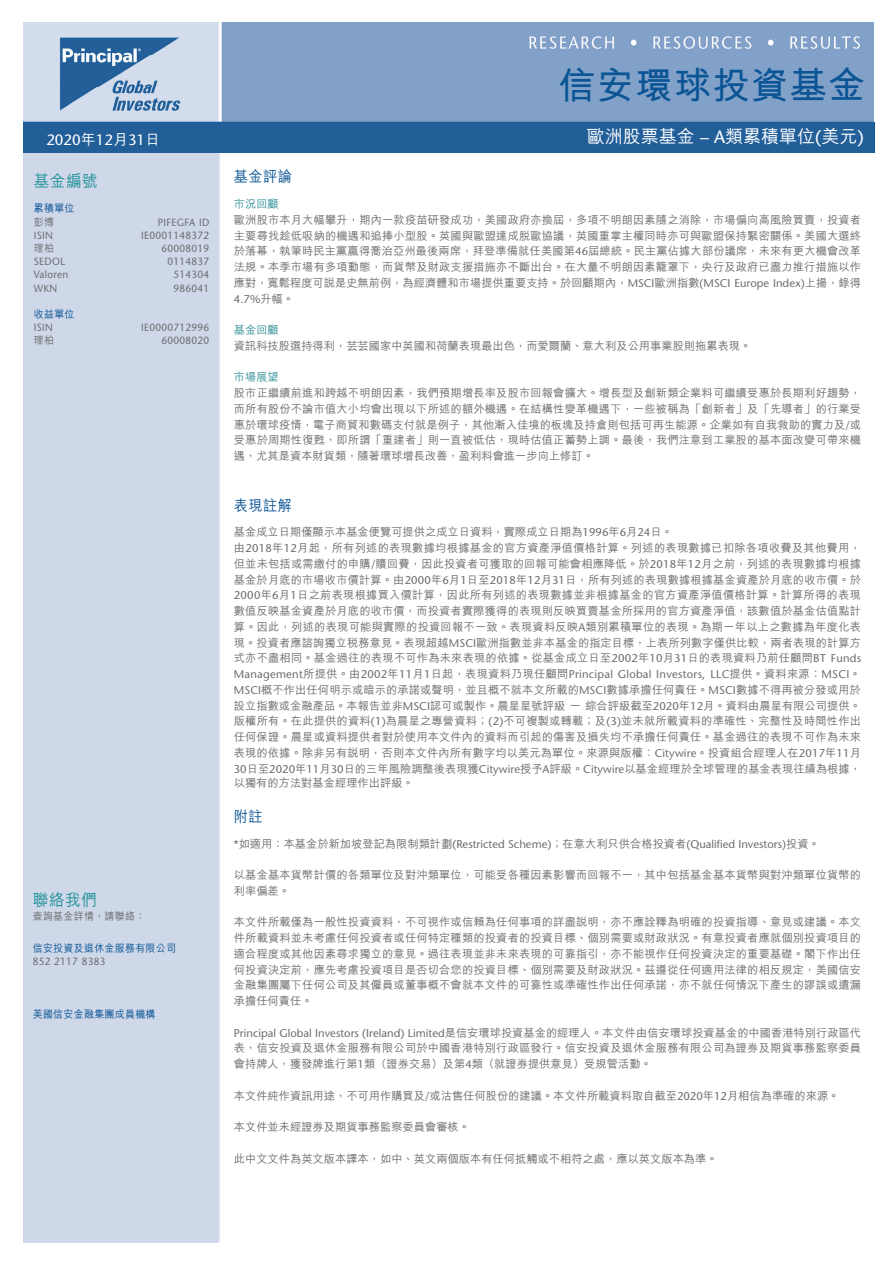
<style>
.page{position:relative;width:893px;height:1263px;background:#fff}
.page>*{position:absolute;margin:0;border:0;box-sizing:border-box;transform-origin:0 0}
.t1{font:700 37.5px "M Hei HK";letter-spacing:.03em;color:#0b5595}
.t2{font:500 18px "M Hei HK";color:#fff}
.t3{font:500 16.5px "M Hei HK";letter-spacing:.03em;color:#25949c;scale:.95 1}
.t4{font:15px "Stone Sans";color:#fff}
.t5{font:500 15px "M Hei HK";letter-spacing:.03em;color:#0b5595;scale:.95 1}
.t6{font:500 11.25px/15.8px "M Hei HK";letter-spacing:.015em;color:#6c6e70;text-align:justify}
.t7{font:11.25px "Stone Sans";color:#6c6e70}
.t8{font:11.25px "Stone Sans";letter-spacing:.02em;color:#6c6e70}
.t9{font:500 11.25px "M Hei HK";color:#38949c}
.t10{font:10.5px "Stone Sans";letter-spacing:.03em;color:#6c6e70;scale:.95 1}
.t11{font:500 10.5px "M Hei HK";letter-spacing:.03em;color:#0b5595;scale:.95 1}
.t12{font:500 10.5px "M Hei HK";letter-spacing:.03em;color:#6c6e70;scale:.95 1}
.s1{font-family:"M Hei HK";font-weight:500}
.s2{font-family:"Stone Sans";font-weight:400}
</style>
<div class="page">
<div style="left:23px;top:23px;width:194px;height:1219px;background:#cfd8e9"></div>
<img style="left:23px;top:23px;width:850px;height:130px">
<h1 class="t1" style="left:558px;top:58px;width:309px">信安環球投資基金</h1>
<h3 class="t4" style="left:46px;top:131px;width:115px">2020<span class="s1">年</span>12<span class="s1">月</span>31<span class="s1">日</span></h3>
<h2 class="t2" style="left:587px;top:124px;width:279px">歐洲股票基金 <span class="s2">– A</span>類累積單位<span class="s2">(</span>美元<span class="s2">)</span></h2>
<h2 class="t2" style="left:29px;top:125px;width:126px">2013年8月31日</h2>
<h3 class="t3" style="left:34px;top:169px;width:69px">基金編號</h3>
<p class="t11" style="left:34px;top:201px;width:44px">累積單位</p>
<p class="t12" style="left:34px;top:214px;width:23px">彭博</p>
<p class="t10" style="left:158px;top:216px;width:56px">PIFEGFA ID</p>
<p class="t10" style="left:34px;top:229px;width:22px">ISIN</p>
<p class="t10" style="left:141px;top:229px;width:73px">IE0001148372</p>
<p class="t12" style="left:34px;top:240px;width:23px">理柏</p>
<p class="t10" style="left:161px;top:242px;width:52px">60008019</p>
<p class="t10" style="left:34px;top:255px;width:35px">SEDOL</p>
<p class="t10" style="left:168px;top:255px;width:46px">0114837</p>
<p class="t10" style="left:34px;top:268px;width:38px">Valoren</p>
<p class="t10" style="left:174px;top:268px;width:39px">514304</p>
<p class="t10" style="left:34px;top:282px;width:26px">WKN</p>
<p class="t10" style="left:174px;top:282px;width:39px">986041</p>
<p class="t11" style="left:34px;top:306px;width:44px">收益單位</p>
<p class="t10" style="left:34px;top:321px;width:22px">ISIN</p>
<p class="t10" style="left:141px;top:321px;width:73px">IE0000712996</p>
<p class="t12" style="left:34px;top:333px;width:23px">理柏</p>
<p class="t10" style="left:161px;top:334px;width:52px">60008020</p>
<h3 class="t3" style="left:33px;top:888px;width:69px">聯絡我們</h3>
<p class="t12" style="left:33px;top:908px;width:120px">查詢基金詳情，請聯絡：</p>
<p class="t11" style="left:33px;top:941px;width:152px">信安投資及退休金服務有限公司</p>
<p class="t10" style="left:33px;top:955px;width:78px">852 2117 8383</p>
<p class="t11" style="left:33px;top:1007px;width:131px">美國信安金融集團成員機構</p>
<h3 class="t5" style="left:234px;top:166px;width:63px">基金評論</h3>
<p class="t9" style="left:234px;top:196px;width:46px">市況回顧</p>
<p class="t6" style="left:234px;top:211px;width:629px">歐洲股市本月大幅攀升，期內一款疫苗研發成功，美國政府亦換屆，多項不明朗因素隨之消除，市場偏向高風險買賣，投資者主要尋找趁低吸納的機遇和追捧小型股。英國與歐盟達成脫歐協議，英國重掌主權同時亦可與歐盟保持緊密關係。美國大選終於落幕，執筆時民主黨贏得喬治亞州最後兩席，拜登準備就任美國第<span class="s2">46</span>屆總統。民主黨佔據大部份議席，未來有更大機會改革法規。本季市場有多項動態，而貨幣及財政支援措施亦不斷出台。在大量不明朗因素籠罩下，央行及政府已盡力推行措施以作應對，寬鬆程度可說是史無前例，為經濟體和市場提供重要支持。於回顧期內，<span class="s2">MSCI</span>歐洲指數<span class="s2">(MSCI Europe Index)</span>上揚，錄得</p>
<p class="t7" style="left:234px;top:292px;width:62px">4.7%<span class="s1">升幅。</span></p>
<p class="t9" style="left:234px;top:322px;width:46px">基金回顧</p>
<p class="t6" style="left:234px;top:337px;width:519px">資訊科技股選持得利，芸芸國家中英國和荷蘭表現最出色，而愛爾蘭、意大利及公用事業股則拖累表現。</p>
<p class="t9" style="left:234px;top:369px;width:46px">市場展望</p>
<p class="t6" style="left:234px;top:384px;width:629px">股市正繼續前進和跨越不明朗因素，我們預期增長率及股市回報會擴大。增長型及創新類企業料可繼續受惠於長期利好趨勢，而所有股份不論市值大小均會出現以下所述的額外機遇。在結構性變革機遇下，一些被稱為「創新者」及「先導者」的行業受惠於環球疫情，電子商貿和數碼支付就是例子，其他漸入佳境的板塊及持倉則包括可再生能源。企業如有自我救助的實力及<span class="s2">/</span>或受惠於周期性復甦，即所謂「重建者」則一直被低估，現時估值正蓄勢上調。最後，我們注意到工業股的基本面改變可帶來機遇，尤其是資本財貨類，隨著環球增長改善，盈利料會進一步向上修訂。</p>
<h3 class="t5" style="left:234px;top:494px;width:63px">表現註解</h3>
<p class="t6" style="left:234px;top:524px;width:629px;text-align:left">基金成立日期僅顯示本基金便覽可提供之成立日資料，實際成立日期為<span class="s2">1996</span>年<span class="s2">6</span>月<span class="s2">24</span>日。<br>由<span class="s2">2018</span>年<span class="s2">12</span>月起，所有列述的表現數據均根據基金的官方資產淨值價格計算。列述的表現數據已扣除各項收費及其他費用，但並未包括或需繳付的申購<span class="s2">/</span>贖回費，因此投資者可獲取的回報可能會相應降低。於<span class="s2">2018</span>年<span class="s2">12</span>月之前，列述的表現數據均根據基金於月底的市場收市價計算。由<span class="s2">2000</span>年<span class="s2">6</span>月<span class="s2">1</span>日至<span class="s2">2018</span>年<span class="s2">12</span>月<span class="s2">31</span>日，所有列述的表現數據根據基金資產於月底的收市價。於<span class="s2">2000</span>年<span class="s2">6</span>月<span class="s2">1</span>日之前表現根據買入價計算，因此所有列述的表現數據並非根據基金的官方資產淨值價格計算。計算所得的表現數值反映基金資產於月底的收市價，而投資者實際獲得的表現則反映買賣基金所採用的官方資產淨值，該數值於基金估值點計算。因此，列述的表現可能與實際的投資回報不一致。表現資料反映<span class="s2">A</span>類別累積單位的表現。為期一年以上之數據為年度化表現。投資者應諮詢獨立稅務意見。表現超越<span class="s2">MSCI</span>歐洲指數並非本基金的指定目標，上表所列數字僅供比較，兩者表現的計算方式亦不盡相同。基金過往的表現不可作為未來表現的依據。從基金成立日至<span class="s2">2002</span>年<span class="s2">10</span>月<span class="s2">31</span>日的表現資料乃前任顧問<span class="s2">BT Funds</span></p>
<p class="t8" style="left:234px;top:668px;width:628px">Management<span class="s1">所提供。由</span>2002<span class="s1">年</span>11<span class="s1">月</span>1<span class="s1">日起，表現資料乃現任顧問</span>Principal Global Investors, LLC<span class="s1">提供。資料來源：</span>MSCI<span class="s1">。</span></p>
<p class="t6" style="left:234px;top:681px;width:629px"><span class="s2">MSCI</span>概不作出任何明示或暗示的承諾或聲明，並且概不就本文所載的<span class="s2">MSCI</span>數據承擔任何責任。<span class="s2">MSCI</span>數據不得再被分發或用於設立指數或金融產品。本報告並非<span class="s2">MSCI</span>認可或製作。晨星星號評級一綜合評級截至<span class="s2">2020</span>年<span class="s2">12</span>月。資料由晨星有限公司提供。版權所有。在此提供的資料<span class="s2">(1)</span>為晨星之專營資料；<span class="s2">(2)</span>不可複製或轉載；及<span class="s2">(3)</span>並未就所載資料的準確性、完整性及時間性作出任何保證。晨星或資料提供者對於使用本文件內的資料而引起的傷害及損失均不承擔任何責任。基金過往的表現不可作為未來表現的依據。除非另有說明，否則本文件內所有數字均以美元為單位。來源與版權：<span class="s2">Citywire</span>。投資組合經理人在<span class="s2">2017</span>年<span class="s2">11</span>月<span class="s2">30</span>日至<span class="s2">2020</span>年<span class="s2">11</span>月<span class="s2">30</span>日的三年風險調整後表現獲<span class="s2">Citywire</span>授予<span class="s2">A</span>評級。<span class="s2">Citywire</span>以基金經理於全球管理的基金表現往績為根據，</p>
<p class="t6" style="left:234px;top:774px;width:181px">以獨有的方法對基金經理作出評級。</p>
<h3 class="t5" style="left:234px;top:805px;width:32px">附註</h3>
<p class="t7" style="left:234px;top:837px;width:587px">*<span class="s1">如適用：本基金於新加坡登記為限制類計劃</span>(Restricted Scheme)<span class="s1">；在意大利只供合格投資者</span>(Qualified Investors)<span class="s1">投資。</span></p>
<p class="t6" style="left:234px;top:866px;width:629px">以基金基本貨幣計價的各類單位及對沖類單位，可能受各種因素影響而回報不一，其中包括基金基本貨幣與對沖類單位貨幣的利率偏差。</p>
<p class="t6" style="left:234px;top:913px;width:629px">本文件所載僅為一般性投資資料，不可視作或信賴為任何事項的詳盡說明，亦不應詮釋為明確的投資指導、意見或建議。本文件所載資料並未考慮任何投資者或任何特定種類的投資者的投資目標、個別需要或財政狀況。有意投資者應就個別投資項目的適合程度或其他因素尋求獨立的意見。過往表現並非未來表現的可靠指引，亦不能視作任何投資決定的重要基礎。閣下作出任何投資決定前，應先考慮投資項目是否切合您的投資目標、個別需要及財政狀況。茲遵從任何適用法律的相反規定，美國信安金融集團屬下任何公司及其僱員或董事概不會就本文件的可靠性或準確性作出任何承諾，亦不就任何情況下產生的謬誤或遺漏承擔任何責任。</p>
<p class="t7" style="left:234px;top:1026px;width:629px">Principal Global Investors (Ireland) Limited<span class="s1">是信安環球投資基金的經理人。本文件由信安環球投資基金的中國香港特別行政區代</span></p>
<p class="t6" style="left:234px;top:1039px;width:629px">表，信安投資及退休金服務有限公司於中國香港特別行政區發行。信安投資及退休金服務有限公司為證券及期貨事務監察委員會持牌人，獲發牌進行第<span class="s2">1</span>類（證券交易）及第<span class="s2">4</span>類（就證券提供意見）受規管活動。</p>
<p class="t6" style="left:234px;top:1087px;width:607px">本文件純作資訊用途，不可用作購買及<span class="s2">/</span>或沽售任何股份的建議。本文件所載資料取自截至<span class="s2">2020</span>年<span class="s2">12</span>月相信為準確的來源。</p>
<p class="t6" style="left:234px;top:1118px;width:238px">本文件並未經證券及期貨事務監察委員會審核。</p>
<p class="t6" style="left:234px;top:1150px;width:485px">此中文文件為英文版本譯本，如中、英文兩個版本有任何抵觸或不相符之處，應以英文版本為準。</p>
</div>
